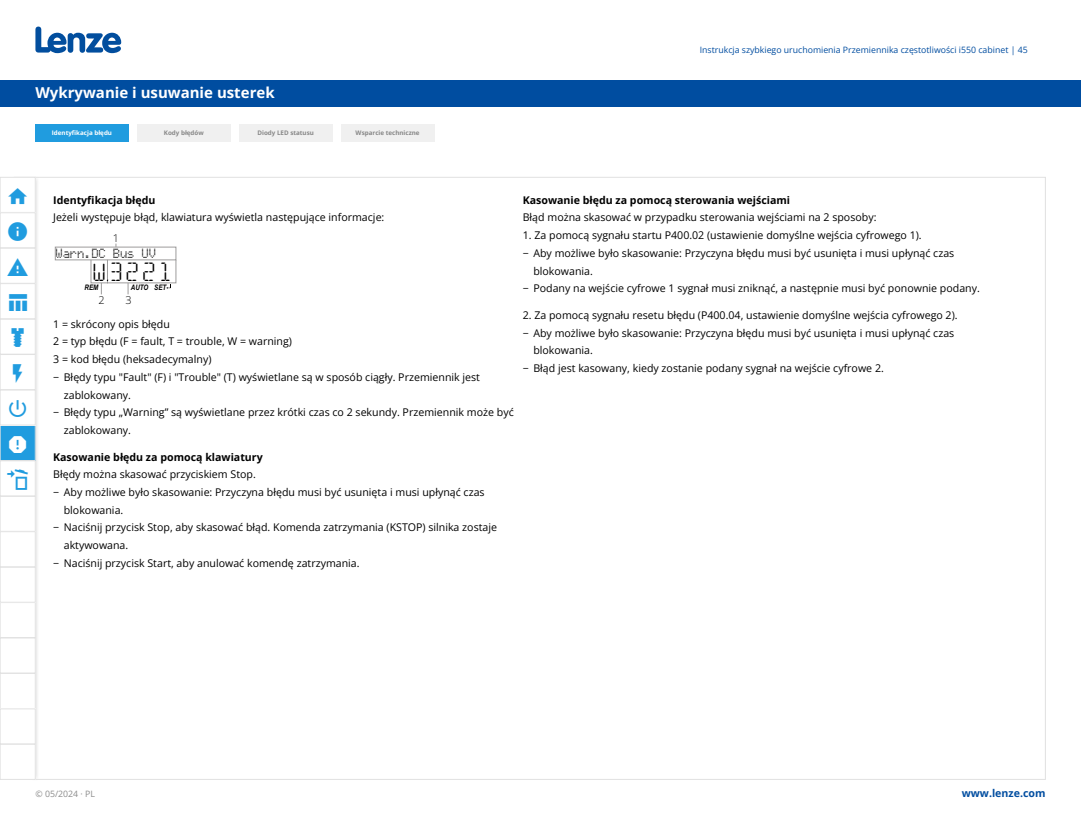
<style>
.page{position:relative;width:1081px;height:815px;background:#fff}
.page>*{position:absolute;margin:0;border:0;box-sizing:border-box;transform-origin:0 0}
.t1{font:26.38px "Segmental";letter-spacing:.13em;color:#000;scale:1.08 1}
.t2{font:700 15px "Open Sans";color:#fff}
.t3{font:10.88px "LCD Dot Matrix HD44780 U";color:#000;scale:.88 1}
.t4{font:300 10.88px "Open Sans";color:#000}
.t5{font:10.62px "Open Sans";color:#000}
.t6{font:700 10.62px "Open Sans";color:#000}
.t7{font:700 10.62px "Open Sans";color:#004da0}
.t8{font:8.75px "Open Sans";color:#004da0}
.t9{font:8.75px "Open Sans";color:#8c8c8c}
.t10{font:italic 700 7.62px "Arial Narrow";color:#000}
.t11{font:700 6.25px "Open Sans";color:#878787}
.t12{font:700 6.25px "Open Sans";color:#fff}
.s1{color:#fff}
</style>
<div class="page">
<div style="left:26px;top:175px;width:13px;height:607px;background:#ececec"></div>
<div style="left:0;top:80px;width:1081px;height:26px;background:#004da0"></div>
<svg style="left:35px;top:27px;width:86px;height:26px"></svg>
<svg style="left:166px;top:284px;width:5px;height:5px"></svg>
<div style="left:55px;top:247px;width:121px;height:13px;border:1px solid #9d9c9c"></div>
<div style="left:107px;top:259px;width:69px;height:24px;border:1px solid #9d9c9c"></div>
<div style="left:91px;top:259px;width:17px;height:24px;border:1px solid #9d9c9c"></div>
<svg style="left:101px;top:280px;width:7px;height:14px"></svg>
<div style="left:137px;top:124px;width:93px;height:18px;background:#f0f0f0"></div>
<div style="left:341px;top:124px;width:93px;height:18px;background:#f0f0f0"></div>
<div style="left:35px;top:124px;width:93px;height:18px;background:#209cdf"></div>
<div style="left:239px;top:124px;width:93px;height:18px;background:#f0f0f0"></div>
<div style="left:0;top:177px;width:35px;height:36px;border:1px solid #e1e1e1"></div>
<div style="left:0;top:602px;width:35px;height:36px;border:1px solid #e1e1e1"></div>
<div style="left:0;top:638px;width:35px;height:35px;border:1px solid #e1e1e1"></div>
<div style="left:0;top:496px;width:35px;height:35px;border:1px solid #e1e1e1"></div>
<div style="left:0;top:567px;width:35px;height:35px;border:1px solid #e1e1e1"></div>
<div style="left:0;top:531px;width:35px;height:36px;border:1px solid #e1e1e1"></div>
<div style="left:0;top:319px;width:35px;height:35px;border:1px solid #e1e1e1"></div>
<div style="left:0;top:213px;width:35px;height:35px;border:1px solid #e1e1e1"></div>
<div style="left:0;top:673px;width:35px;height:36px;border:1px solid #e1e1e1"></div>
<div style="left:0;top:709px;width:35px;height:35px;border:1px solid #e1e1e1"></div>
<div style="left:0;top:744px;width:35px;height:36px;border:1px solid #e1e1e1"></div>
<div style="left:0;top:461px;width:35px;height:35px;border:1px solid #e1e1e1"></div>
<div style="left:0;top:425px;width:35px;height:35px;background:#209cdf"></div>
<div style="left:0;top:425px;width:35px;height:36px;border:1px solid #e1e1e1"></div>
<div style="left:0;top:390px;width:35px;height:35px;border:1px solid #e1e1e1"></div>
<div style="left:0;top:354px;width:35px;height:36px;border:1px solid #e1e1e1"></div>
<div style="left:0;top:248px;width:35px;height:35px;border:1px solid #e1e1e1"></div>
<div style="left:0;top:283px;width:35px;height:36px;border:1px solid #e1e1e1"></div>
<svg style="left:7px;top:178px;width:28px;height:601px"></svg>
<h2 class="t2" style="left:35px;top:82px;width:241px">Wykrywanie i usuwanie usterek</h2>
<p class="t12" style="left:52px;top:128px;width:62px">Identyfikacja błędu</p>
<p class="t11" style="left:164px;top:128px;width:41px">Kody błędów</p>
<p class="t11" style="left:257px;top:128px;width:58px">Diody LED statusu</p>
<p class="t11" style="left:356px;top:128px;width:65px">Wsparcie techniczne</p>
<p class="t8" style="left:700px;top:44px;width:330px">Instrukcja szybkiego uruchomienia Przemiennika częstotliwości i550 cabinet | 45</p>
<p class="t6" style="left:53px;top:192px;width:104px">Identyfikacja błędu</p>
<p class="t5" style="left:53px;top:210px;width:333px">Jeżeli występuje błąd, klawiatura wyświetla następujące informacje:</p>
<p class="t4" style="left:113px;top:231px;width:8px">1</p>
<p class="t3" style="left:56px;top:248px;width:116px">Warn.DC Bus UV</p>
<h1 class="t1" style="left:61px;top:256px;width:105px"><span class="s1">O1</span>W3221</h1>
<p class="t10" style="left:85px;top:281px;width:15px">REM</p>
<p class="t10" style="left:108px;top:281px;width:59px"><span class="s1">MAN</span> AUTO SET</p>
<p class="t4" style="left:98px;top:292px;width:8px">2</p>
<p class="t4" style="left:125px;top:292px;width:8px">3</p>
<p class="t5" style="left:53px;top:317px;width:118px">1 = skrócony opis błędu</p>
<p class="t5" style="left:53px;top:334px;width:240px">2 = typ błędu (F = fault, T = trouble, W = warning)</p>
<p class="t5" style="left:53px;top:352px;width:160px">3 = kod błędu (heksadecymalny)</p>
<p class="t5" style="left:53px;top:370px;width:428px">− Błędy typu "Fault" (F) i "Trouble" (T) wyświetlane są w sposób ciągły. Przemiennik jest</p>
<p class="t5" style="left:64px;top:387px;width:69px">zablokowany.</p>
<p class="t5" style="left:53px;top:405px;width:462px">− Błędy typu „Warning” są wyświetlane przez krótki czas co 2 sekundy. Przemiennik może być</p>
<p class="t5" style="left:64px;top:423px;width:69px">zablokowany.</p>
<p class="t6" style="left:53px;top:449px;width:211px">Kasowanie błędu za pomocą klawiatury</p>
<p class="t5" style="left:53px;top:467px;width:204px">Błędy można skasować przyciskiem Stop.</p>
<p class="t5" style="left:53px;top:485px;width:433px">− Aby możliwe było skasowanie: Przyczyna błędu musi być usunięta i musi upłynąć czas</p>
<p class="t5" style="left:64px;top:503px;width:61px">blokowania.</p>
<p class="t5" style="left:53px;top:520px;width:445px">− Naciśnij przycisk Stop, aby skasować błąd. Komenda zatrzymania (KSTOP) silnika zostaje</p>
<p class="t5" style="left:64px;top:538px;width:66px">aktywowana.</p>
<p class="t5" style="left:53px;top:556px;width:308px">− Naciśnij przycisk Start, aby anulować komendę zatrzymania.</p>
<p class="t6" style="left:523px;top:192px;width:269px">Kasowanie błędu za pomocą sterowania wejściami</p>
<p class="t5" style="left:523px;top:210px;width:355px">Błąd można skasować w przypadku sterowania wejściami na 2 sposoby:</p>
<p class="t5" style="left:523px;top:228px;width:400px">1. Za pomocą sygnału startu P400.02 (ustawienie domyślne wejścia cyfrowego 1).</p>
<p class="t5" style="left:523px;top:246px;width:433px">− Aby możliwe było skasowanie: Przyczyna błędu musi być usunięta i musi upłynąć czas</p>
<p class="t5" style="left:533px;top:263px;width:61px">blokowania.</p>
<p class="t5" style="left:523px;top:281px;width:459px">− Podany na wejście cyfrowe 1 sygnał musi zniknąć, a następnie musi być ponownie podany.</p>
<p class="t5" style="left:523px;top:308px;width:436px">2. Za pomocą sygnału resetu błędu (P400.04, ustawienie domyślne wejścia cyfrowego 2).</p>
<p class="t5" style="left:523px;top:325px;width:433px">− Aby możliwe było skasowanie: Przyczyna błędu musi być usunięta i musi upłynąć czas</p>
<p class="t5" style="left:533px;top:343px;width:61px">blokowania.</p>
<p class="t5" style="left:523px;top:361px;width:363px">− Błąd jest kasowany, kiedy zostanie podany sygnał na wejście cyfrowe 2.</p>
<p class="t9" style="left:35px;top:788px;width:61px">© 05/2024 · PL</p>
<p class="t7" style="left:961px;top:786px;width:85px">www.lenze.com</p>
</div>
